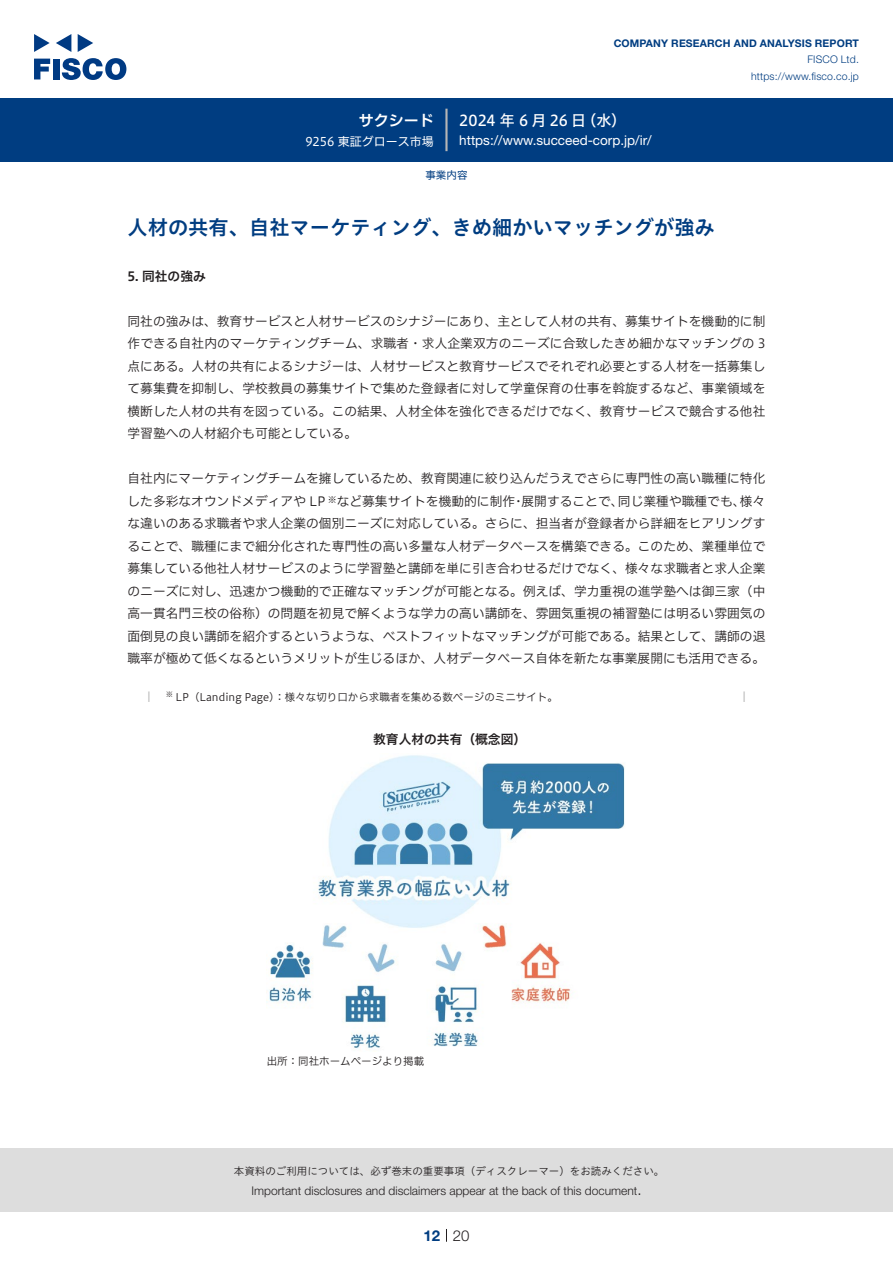
<style>
.page{position:relative;width:893px;height:1263px;background:#fff}
.page>*{position:absolute;margin:0;border:0;box-sizing:border-box;transform-origin:0 0}
.中タイトル{font:20.25px "Hiragino UD Sans Std W6";color:#003d81}
.t1{font:15px "Hiragino UD Sans F Std N W5";letter-spacing:.005em;color:#fff}
.t2{font:15px "Hiragino UD Sans F Std N W6";color:#fff}
.t3{font:300 15px "Helvetica Neue LT Std";color:#231f20}
.t4{font:700 15px "Helvetica Neue LT Std";color:#003d81}
.t5{font:13.5px "Helvetica Neue LT Std";color:#fff}
.本文{font:12.75px/22.5px "Hiragino UD Sans F Std N W3";color:#231f20;text-align:justify}
.チャートタイトル{font:12.75px "Hiragino UD Sans F Std N W6";color:#231f20}
.小タイトル{font:12.75px "Hiragino UD Sans F Std N W6";color:#231f20}
.t6{font:300 12px "Helvetica Neue LT Std";color:#231f20}
.t7{font:12px "Hiragino UD Sans F Std N W4";color:#fff}
.表組み基本スタイル{font:10.5px "Hiragino UD Sans F Std N W3";color:#231f20}
.t8{font:10.5px "Hiragino UD Sans Std W3";color:#231f20}
.t9{font:700 10.5px "Helvetica Neue LT Std";letter-spacing:.015em;color:#003d81}
.t10{font:300 10.5px/16.5px "Helvetica Neue LT Std";letter-spacing:.015em;color:#003d81;text-align:right}
.ヘッダー{font:10.5px "Hiragino UD Sans F Std N W4";color:#003d81}
.本文-2{font:8.85px "Hiragino UD Sans F Std N W3";color:#231f20}
.t11{font:7.35px "Hiragino UD Sans F Std N W3";color:#231f20}
</style>
<div class="page">
<div style="left:0;top:1148px;width:893px;height:64px;background:#ddd"></div>
<svg style="left:34px;top:59px;width:16px;height:20px"></svg>
<div style="left:53px;top:59px;width:6px;height:20px;background:#003a83"></div>
<svg style="left:62px;top:58px;width:64px;height:22px"></svg>
<svg style="left:34px;top:34px;width:16px;height:18px"></svg>
<svg style="left:78px;top:34px;width:15px;height:18px"></svg>
<svg style="left:56px;top:34px;width:15px;height:18px"></svg>
<div style="left:0;top:98px;width:893px;height:64px;background:#003d81"></div>
<hr style="left:445px;top:109px;width:3px;height:42px;background:#b5b5b6">
<svg style="left:446px;top:1229px;width:1px;height:13px"></svg>
<svg style="left:148px;top:691px;width:2px;height:11px"></svg>
<svg style="left:743px;top:691px;width:2px;height:11px"></svg>
<img style="left:269px;top:755px;width:356px;height:294px">
<p class="t2" style="left:359px;top:109px;width:77px">サクシード</p>
<p class="t7" style="left:305px;top:132px;width:130px">9256 東証グロース市場</p>
<p class="t9" style="left:614px;top:37px;width:247px">COMPANY RESEARCH AND ANALYSIS REPORT</p>
<p class="t10" style="left:751px;top:51px;width:109px">FISCO Ltd. https://www.fisco.co j p.</p>
<p class="t1" style="left:581px;top:109px;width:46px">（水(</p>
<p class="t1" style="left:459px;top:109px;width:129px">2024 年 6 月26 日</p>
<p class="t5" style="left:459px;top:132px;width:194px">https://www.succeed-corp j p. /i r/</p>
<p class="ヘッダー" style="left:425px;top:167px;width:43px">事業内容</p>
<p class="中タイトル" style="left:128px;top:212px;width:589px">人材の共有、自社マーケティング、きめ細かいマッチングが強み</p>
<p class="小タイトル" style="left:128px;top:266px;width:80px">5. 同社の強み</p>
<p class="本文" style="left:128px;top:309px;width:639px">同社の強みは、教育サービスと人材サービスのシナジーにあり、主として人材の共有、募集サイトを機動的に制作できる自社内のマーケティングチーム、求職者・求人企業双方のニーズに合致したきめ細かなマッチングの 3点にある。人材の共有によるシナジーは、人材サービスと教育サービスでそれぞれ必要とする人材を一括募集して募集費を抑制し、学校教員の募集サイトで集めた登録者に対して学童保育の仕事を斡旋するなど、事業領域を横断した人材の共有を図っている。この結果、人材全体を強化できるだけでなく、教育サービスで競合する他社学習塾への人材紹介も可能としている。</p>
<p class="本文" style="left:128px;top:466px;width:639px;text-align:right">自社内にマーケティングチームを擁しているため、教育関連に絞り込んだうえでさらに専門性の高い職種に特化様々</p>
<p class="本文" style="left:128px;top:489px;width:639px;text-align:left">した多彩なオウンドメディアや LP<br>な違いのある求職者や求人企業の個別ニーズに対応している。さらに、担当者が登録者から詳細をヒアリングすることで、職種にまで細分化された専門性の高い多量な人材データベースを構築できる。このため、業種単位で募集している他社人材サービスのように学習塾と講師を単に引き合わせるだけでなく、様々な求職者と求人企業のニーズに対し、迅速かつ機動的で正確なマッチングが可能となる。例えば、学力重視の進学塾へは御三家（中高一貫名門三校の俗称）の問題を初見で解くような学力の高い講師を、雰囲気重視の補習塾には明るい雰囲気の面倒見の良い講師を紹介するというような、ベストフィットなマッチングが可能である。結果として、講師の退職率が極めて低くなるというメリットが生じるほか、人材データベース自体を新たな事業展開にも活用できる。</p>
<p class="表組み基本スタイル" style="left:176px;top:689px;width:384px">LP（Landing Page ：）様々な切り口から求職者を集める数ページのミニサイト。</p>
<p class="本文" style="left:337px;top:489px;width:180px">など募集サイトを機動的に制作</p>
<p class="本文" style="left:618px;top:489px;width:129px">同じ業種や職種でも、</p>
<p class="本文" style="left:522px;top:489px;width:103px">展開することで、</p>
<p class="本文-2" style="left:328px;top:493px;width:10px">※</p>
<p class="本文" style="left:512px;top:489px;width:14px">・</p>
<p class="t11" style="left:166px;top:688px;width:9px">※</p>
<p class="チャートタイトル" style="left:373px;top:729px;width:155px">教育人材の共有（概念図(</p>
<p class="表組み基本スタイル" style="left:267px;top:1053px;width:159px">出所：同社ホームページより掲載</p>
<p class="t8" style="left:234px;top:1163px;width:432px">本資料のご利用については、必ず巻末の重要事項（ディスクレーマー）をお読みください。</p>
<p class="t3" style="left:637px;top:1180px;width:6px">.</p>
<p class="t6" style="left:251px;top:1183px;width:387px">Important disclosures and disclaimers appear at the back of this document</p>
<p class="t4" style="left:423px;top:1226px;width:18px">12</p>
<p class="t3" style="left:453px;top:1226px;width:18px">20</p>
</div>
